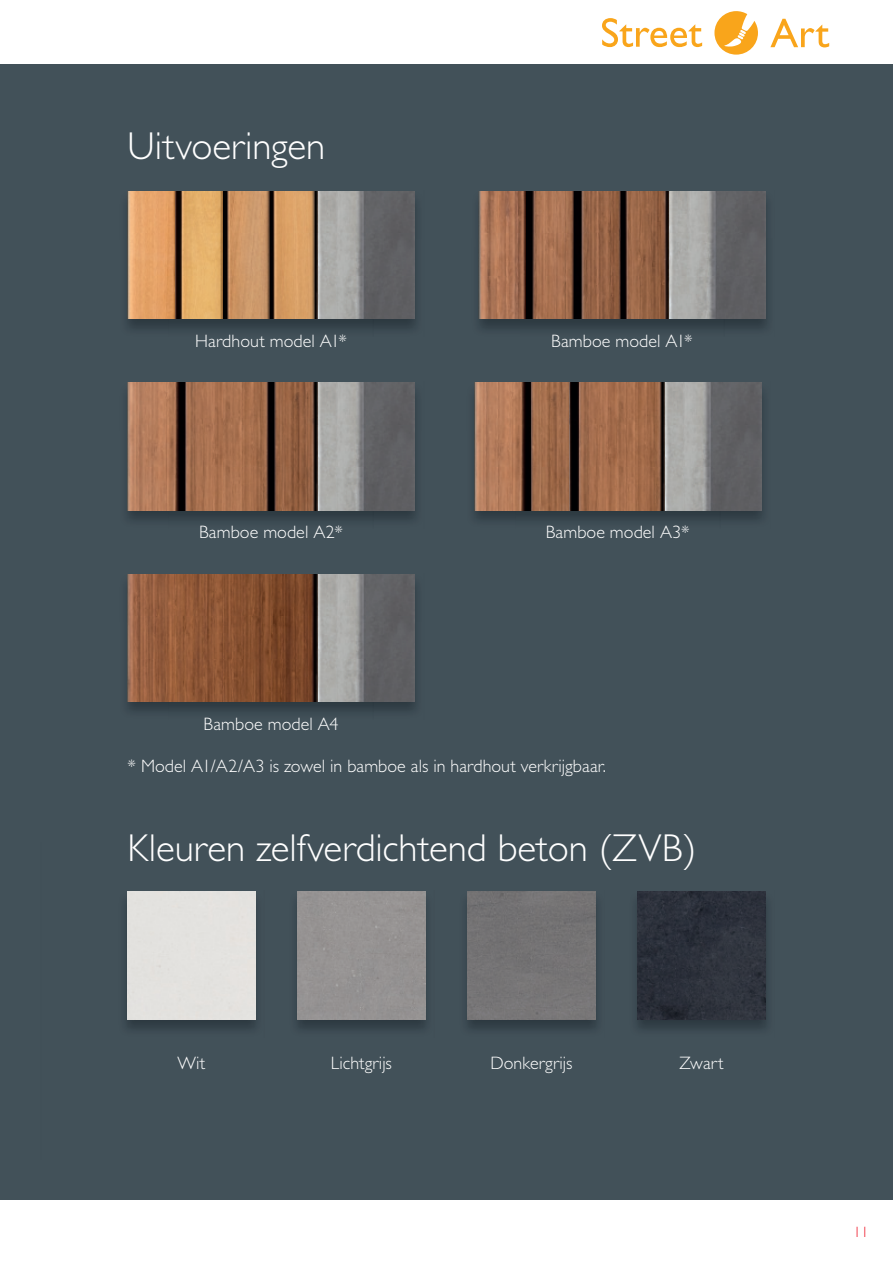
<style>
.page{position:relative;width:893px;height:1263px;background:#fff}
.page>*{position:absolute;margin:0;border:0;box-sizing:border-box;transform-origin:0 0}
.t1{font:300 39px "Gill Sans";color:#fff}
.t2{font:300 18px "Gill Sans";letter-spacing:.005em;color:#fff}
.t3{font:300 15px "Gill Sans";color:#ee1b2c}
</style>
<div class="page">
<div style="left:0;top:64px;width:893px;height:1135px;background:#425159"></div>
<svg style="left:770px;top:19px;width:59px;height:28px"></svg>
<svg style="left:714px;top:11px;width:44px;height:44px"></svg>
<svg style="left:602px;top:18px;width:100px;height:29px"></svg>
<img style="left:126px;top:891px;width:130px;height:138px">
<div style="left:128px;top:892px;width:127px;height:127px;background:#e3e2df"></div>
<img style="left:765px;top:191px;width:2px;height:48px">
<img style="left:724px;top:239px;width:43px;height:91px">
<img style="left:478px;top:191px;width:287px;height:128px">
<img style="left:467px;top:891px;width:130px;height:138px">
<div style="left:468px;top:892px;width:127px;height:127px;background:#757374"></div>
<img style="left:127px;top:382px;width:289px;height:48px">
<img style="left:127px;top:430px;width:42px;height:90px">
<img style="left:374px;top:430px;width:42px;height:90px">
<img style="left:169px;top:510px;width:205px;height:11px">
<img style="left:128px;top:383px;width:287px;height:127px">
<img style="left:474px;top:382px;width:289px;height:48px">
<img style="left:474px;top:510px;width:42px;height:10px">
<img style="left:720px;top:430px;width:43px;height:91px">
<img style="left:516px;top:510px;width:204px;height:11px">
<img style="left:474px;top:383px;width:287px;height:127px">
<img style="left:297px;top:891px;width:129px;height:138px">
<div style="left:298px;top:892px;width:127px;height:127px;background:#959392"></div>
<img style="left:127px;top:239px;width:43px;height:90px">
<img style="left:128px;top:191px;width:287px;height:128px">
<img style="left:637px;top:891px;width:130px;height:138px">
<img style="left:638px;top:892px;width:127px;height:127px">
<img style="left:127px;top:622px;width:42px;height:89px">
<img style="left:128px;top:574px;width:287px;height:128px">
<h1 class="t1" style="left:128px;top:124px;width:199px">Uitvoeringen</h1>
<p class="t2" style="left:195px;top:331px;width:153px">Hardhout model A1*</p>
<p class="t2" style="left:551px;top:331px;width:143px">Bamboe model A1*</p>
<p class="t2" style="left:199px;top:522px;width:146px">Bamboe model A2*</p>
<p class="t2" style="left:546px;top:522px;width:145px">Bamboe model A3*</p>
<p class="t2" style="left:204px;top:713px;width:137px">Bamboe model A4</p>
<p class="t2" style="left:128px;top:756px;width:480px">* Model A1/A2/A3 is zowel in bamboe als in hardhout verkrijgbaar.</p>
<h1 class="t1" style="left:128px;top:826px;width:570px">Kleuren zelfverdichtend beton (ZVB)</h1>
<p class="t2" style="left:177px;top:1052px;width:29px">Wit</p>
<p class="t2" style="left:331px;top:1052px;width:63px">Lichtgrijs</p>
<p class="t2" style="left:490px;top:1052px;width:84px">Donkergrijs</p>
<p class="t2" style="left:680px;top:1052px;width:46px">Zwart</p>
<p class="t3" style="left:854px;top:1223px;width:16px">11</p>
</div>
